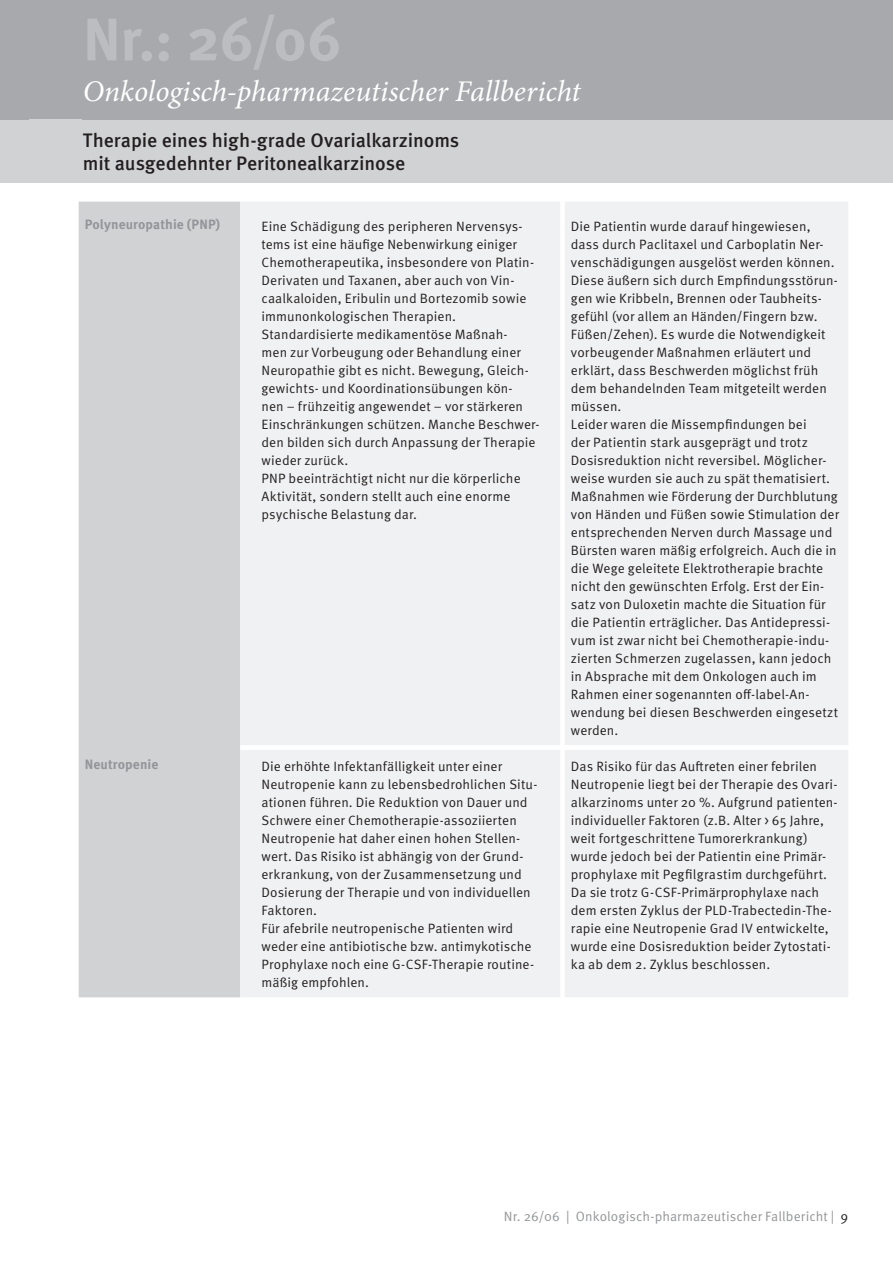
<style>
.page{position:relative;width:893px;height:1263px;background:#fff}
.page>*{position:absolute;margin:0;border:0;box-sizing:border-box;transform-origin:0 0}
.t1{font:italic 30px "Minion Pro";letter-spacing:-.005em;color:#fff}
.Titel_Fallbericht{font:500 19.5px/22.5px "Meta Pro";letter-spacing:-.005em;color:#231f20}
.Fließtext{font:13.5px/18px "Meta Pro Norm";letter-spacing:.005em;color:#231f20}
.Fußzeile{font:13.5px "Meta Pro Norm";letter-spacing:.005em;color:#939598}
.Fließtext_Headline{font:700 13.5px "Meta Pro";letter-spacing:.005em;color:#939598}
.s1{color:#231f20}
</style>
<div class="page">
<div style="left:0;top:0;width:893px;height:119px;background:#a8a9ad"></div>
<div style="left:0;top:119px;width:893px;height:64px;background:#d1d2d4"></div>
<div style="left:79px;top:202px;width:161px;height:795px;background:#d1d2d4"></div>
<div style="left:240px;top:202px;width:608px;height:795px;background:#f0f1f2"></div>
<svg style="left:240px;top:745px;width:608px;height:5px"></svg>
<div style="left:560px;top:202px;width:5px;height:1006px;background:#fff"></div>
<p class="t1" style="left:83px;top:71px;width:499px">Onkologisch-pharmazeutischer Fallbericht</p>
<p class="Titel_Fallbericht" style="left:83px;top:128px;width:378px">Therapie eines high-grade Ovarialkarzinoms mit ausgedehnter Peritonealkarzinose</p>
<p class="Fließtext_Headline" style="left:85px;top:213px;width:137px">Polyneuropathie (PNP)</p>
<p class="Fließtext" style="left:261px;top:216px;width:274px">Eine Schädigung des peripheren Nervensys&shy;tems ist eine häufige Nebenwirkung einiger Chemotherapeutika, insbesondere von Platin-Derivaten und Taxanen, aber auch von Vin&shy;caalkaloiden, Eribulin und Bortezomib sowie immunonkologischen Therapien.</p>
<p class="Fließtext" style="left:261px;top:324px;width:280px">Standardisierte medikamentöse Maßnah-<br>men zur Vorbeugung oder Behandlung einer Neuropathie gibt es nicht. Bewegung, Gleich&shy;gewichts- und Koordinationsübungen kön-<br>nen – frühzeitig angewendet – vor stärkeren Einschränkungen schützen. Manche Beschwer&shy;den bilden sich durch Anpassung der Therapie wieder zurück.</p>
<p class="Fließtext" style="left:261px;top:468px;width:261px">PNP beeinträchtigt nicht nur die körperliche<br>Aktivität, sondern stellt auch eine enorme psychische Belastung dar.</p>
<p class="Fließtext_Headline" style="left:85px;top:753px;width:75px">Neutropenie</p>
<p class="Fließtext" style="left:261px;top:756px;width:277px">Die erhöhte Infektanfälligkeit unter einer Neutropenie kann zu lebensbedrohlichen Situ&shy;ationen führen. Die Reduktion von Dauer und Schwere einer Chemotherapie-assoziierten Neutropenie hat daher einen hohen Stellen&shy;wert. Das Risiko ist abhängig von der Grund&shy;erkrankung, von der Zusammensetzung und Dosierung der Therapie und von individuellen Faktoren.</p>
<p class="Fließtext" style="left:261px;top:918px;width:274px">Für afebrile neutropenische Patienten wird weder eine antibiotische bzw. antimykotische Prophylaxe noch eine G-CSF-Therapie routine&shy;mäßig empfohlen.</p>
<p class="Fließtext" style="left:571px;top:216px;width:269px">Die Patientin wurde darauf hingewiesen, dass durch Paclitaxel und Carboplatin Ner&shy;venschädigungen ausgelöst werden können.<br>Diese äußern sich durch Empfindungsstörun&shy;gen wie Kribbeln, Brennen oder Taubheits&shy;gefühl (vor allem an Händen/Fingern bzw.<br>Füßen/Zehen). Es wurde die Notwendigkeit vorbeugender Maßnahmen erläutert und erklärt, dass Beschwerden möglichst früh dem behandelnden Team mitgeteilt werden müssen.</p>
<p class="Fließtext" style="left:571px;top:414px;width:270px">Leider waren die Missempfindungen bei<br>der Patientin stark ausgeprägt und trotz Dosisreduktion nicht reversibel. Möglicher&shy;weise wurden sie auch zu spät thematisiert.<br>Maßnahmen wie Förderung der Durchblutung von Händen und Füßen sowie Stimulation der entsprechenden Nerven durch Massage und Bürsten waren mäßig erfolgreich. Auch die in die Wege geleitete Elektrotherapie brachte nicht den gewünschten Erfolg. Erst der Ein&shy;satz von Duloxetin machte die Situation für die Patientin erträglicher. Das Antidepressi&shy;vum ist zwar nicht bei Chemotherapie-indu&shy;zierten Schmerzen zugelassen, kann jedoch in Absprache mit dem Onkologen auch im Rahmen einer sogenannten off-label-An&shy;wendung bei diesen Beschwerden eingesetzt werden.</p>
<p class="Fließtext" style="left:571px;top:756px;width:268px">Das Risiko für das Auftreten einer febrilen Neutropenie liegt bei der Therapie des Ovari&shy;alkarzinoms unter 20 %. Aufgrund patienten&shy;individueller Faktoren (z.B. Alter &gt; 65 Jahre, weit fortgeschrittene Tumorerkrankung) wurde jedoch bei der Patientin eine Primär&shy;prophylaxe mit Pegfilgrastim durchgeführt.</p>
<p class="Fließtext" style="left:571px;top:882px;width:262px">Da sie trotz G-CSF-Primärprophylaxe nach dem ersten Zyklus der PLD-Trabectedin-The&shy;rapie eine Neutropenie Grad IV entwickelte, wurde eine Dosisreduktion beider Zytostati&shy;ka ab dem 2. Zyklus beschlossen.</p>
<p class="Fußzeile" style="left:504px;top:1206px;width:346px">Nr. 26/06 | Onkologisch-pharmazeutischer Fallbericht | <span class="s1">9</span></p>
</div>
